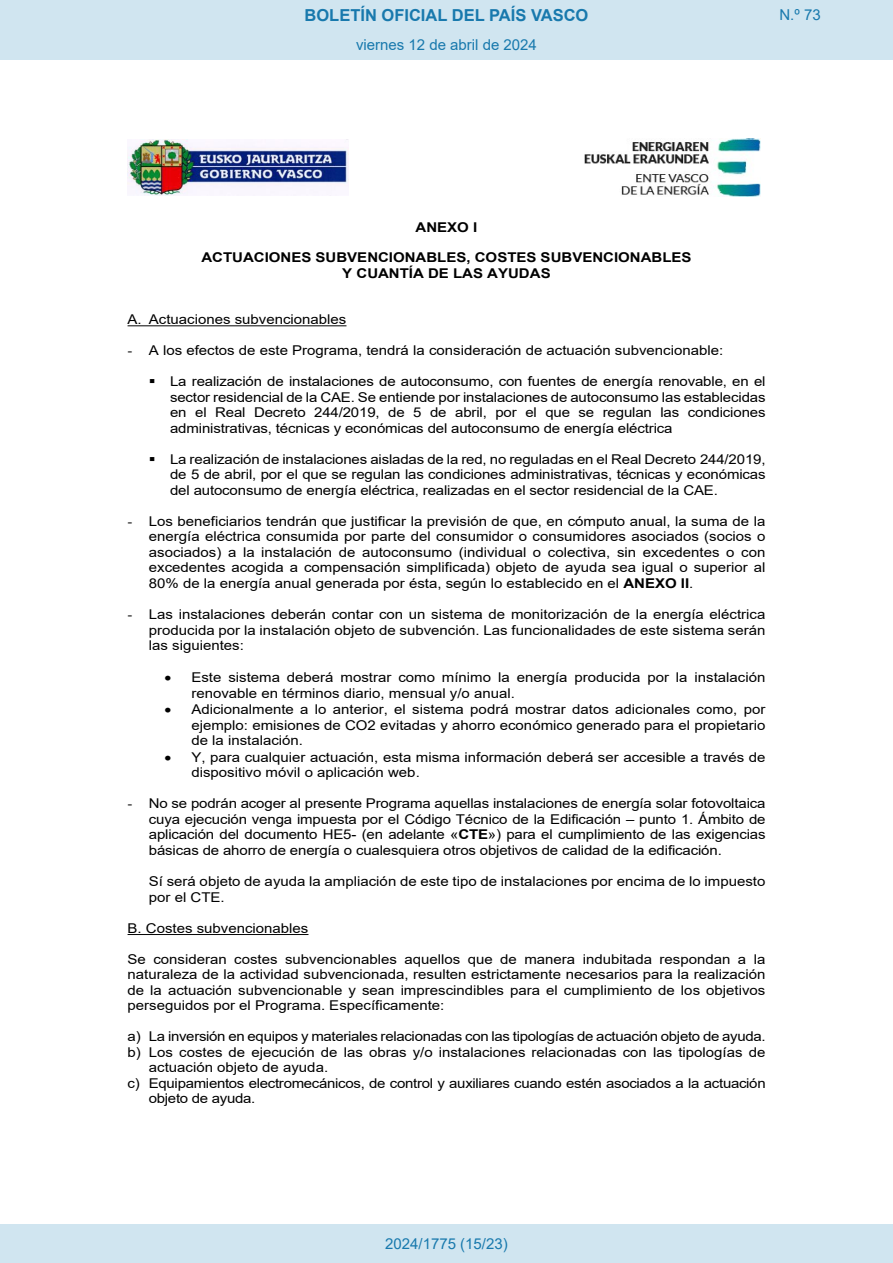
<style>
.page{position:relative;width:893px;height:1263px;background:#fff}
.page>*{position:absolute;margin:0;border:0;box-sizing:border-box;transform-origin:0 0}
.t1{font:700 16.5px "Arial";color:#1879ad}
.Paginacion_Centro{font:15px "Arial";color:#1879ad}
.t2{font:13.5px/15.6px "Arial";color:#000;text-align:justify;scale:1.11 1}
.t3{font:13.5px "Arial";letter-spacing:-.02em;color:#000;scale:1.11 1}
.t4{font:700 13.5px/15.5px "Arial";color:#000;text-align:center;scale:1.11 1}
.s1{font-family:"Times New Roman"}
.s2{font-weight:700}
</style>
<div class="page">
<img style="left:128px;top:139px;width:221px;height:57px">
<img style="left:584px;top:139px;width:177px;height:57px">
<hr style="left:128px;top:325px;width:218px;height:1px;background:#000">
<hr style="left:128px;top:934px;width:180px;height:1px;background:#000">
<div style="left:0;top:0;width:893px;height:60px;background:#d0e5f0"></div>
<div style="left:0;top:1225px;width:893px;height:38px;background:#d0e5f0"></div>
<p class="t1" style="left:305px;top:3px;width:285px">BOLETÍN OFICIAL DEL PAÍS VASCO</p>
<p class="Paginacion_Centro" style="left:779px;top:5px;width:43px">N.º 73</p>
<p class="Paginacion_Centro" style="left:356px;top:35px;width:182px">viernes 12 de abril de 2024</p>
<p class="t4" style="left:416px;top:220px;width:57px">ANEXO I</p>
<p class="t4" style="left:201px;top:250px;width:443px">ACTUACIONES SUBVENCIONABLES, COSTES SUBVENCIONABLES<br>Y CUANTÍA DE LAS AYUDAS</p>
<p class="t2" style="left:128px;top:311px;width:199px">A. Actuaciones subvencionables</p>
<p class="t2" style="left:128px;top:342px;width:538px"><span class="s1">-</span> A los efectos de este Programa, tendrá la consideración de actuación subvencionable:</p>
<p class="t2" style="left:170px;top:373px;width:538px;text-indent:-21px">▪ La realización de instalaciones de autoconsumo, con fuentes de energía renovable, en el sector residencial de la CAE. Se entiende por instalaciones de autoconsumo las establecidas en el Real Decreto 244/2019, de 5 de abril, por el que se regulan las condiciones administrativas, técnicas y económicas del autoconsumo de energía eléctrica</p>
<p class="t2" style="left:170px;top:451px;width:538px;text-indent:-21px">▪ La realización de instalaciones aisladas de la red, no reguladas en el Real Decreto 244/2019, de 5 de abril, por el que se regulan las condiciones administrativas, técnicas y económicas del autoconsumo de energía eléctrica, realizadas en el sector residencial de la CAE.</p>
<p class="t2" style="left:149px;top:513px;width:557px;text-indent:-21px"><span class="s1">-</span> Los beneficiarios tendrán que justificar la previsión de que, en cómputo anual, la suma de la energía eléctrica consumida por parte del consumidor o consumidores asociados (socios o asociados) a la instalación de autoconsumo (individual o colectiva, sin excedentes o con excedentes acogida a compensación simplificada) objeto de ayuda sea igual o superior al 80% de la energía anual generada por ésta, según lo establecido en el <span class="s2">ANEXO II</span>.</p>
<p class="t2" style="left:149px;top:606px;width:557px;text-indent:-21px"><span class="s1">-</span> Las instalaciones deberán contar con un sistema de monitorización de la energía eléctrica producida por la instalación objeto de subvención. Las funcionalidades de este sistema serán las siguientes:</p>
<p class="t2" style="left:191px;top:669px;width:519px;text-indent:-27px">• Este sistema deberá mostrar como mínimo la energía producida por la instalación renovable en términos diario, mensual y/o anual.</p>
<p class="t2" style="left:191px;top:701px;width:519px;text-indent:-27px">• Adicionalmente a lo anterior, el sistema podrá mostrar datos adicionales como, por ejemplo: emisiones de CO2 evitadas y ahorro económico generado para el propietario de la instalación.</p>
<p class="t2" style="left:191px;top:749px;width:519px;text-indent:-27px">• Y, para cualquier actuación, esta misma información deberá ser accesible a través de dispositivo móvil o aplicación web.</p>
<p class="t2" style="left:149px;top:796px;width:557px;text-indent:-21px"><span class="s1">-</span> No se podrán acoger al presente Programa aquellas instalaciones de energía solar fotovoltaica cuya ejecución venga impuesta por el Código Técnico de la Edificación – punto 1. Ámbito de aplicación del documento HE5- (en adelante «<span class="s2">CTE</span>») para el cumplimiento de las exigencias básicas de ahorro de energía o cualesquiera otros objetivos de calidad de la edificación.</p>
<p class="t2" style="left:149px;top:873px;width:557px">Sí será objeto de ayuda la ampliación de este tipo de instalaciones por encima de lo impuesto por el CTE.</p>
<p class="t2" style="left:128px;top:920px;width:164px">B. Costes subvencionables</p>
<p class="t2" style="left:128px;top:951px;width:576px">Se consideran costes subvencionables aquellos que de manera indubitada respondan a la naturaleza de la actividad subvencionada, resulten estrictamente necesarios para la realización de la actuación subvencionable y sean imprescindibles para el cumplimiento de los objetivos perseguidos por el Programa. Específicamente:</p>
<p class="t3" style="left:128px;top:1027px;width:576px">a) La inversión en equipos y materiales relacionadas con las tipologías de actuación objeto de ayuda.</p>
<p class="t2" style="left:128px;top:1044px;width:576px">b) Los costes de ejecución de las obras y/o instalaciones relacionadas con las tipologías de</p>
<p class="t2" style="left:149px;top:1060px;width:163px">actuación objeto de ayuda.</p>
<p class="t3" style="left:128px;top:1074px;width:576px">c) Equipamientos electromecánicos, de control y auxiliares cuando estén asociados a la actuación</p>
<p class="t3" style="left:149px;top:1089px;width:97px">objeto de ayuda.</p>
<p class="Paginacion_Centro" style="left:385px;top:1234px;width:124px">2024/1775 (15/23)</p>
</div>
